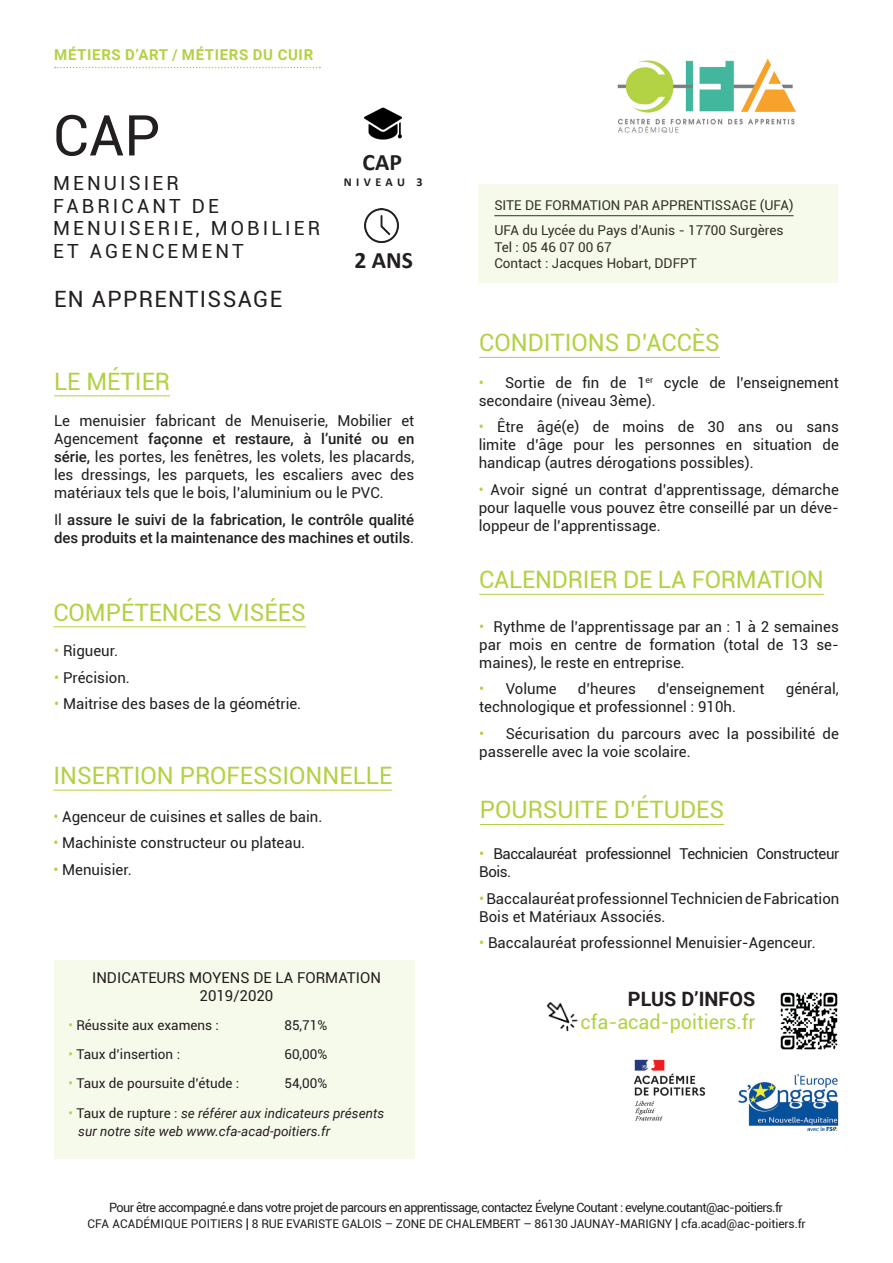
<style>
.page{position:relative;width:893px;height:1263px;background:#fff}
.page>*{position:absolute;margin:0;border:0;box-sizing:border-box;transform-origin:0 0}
.t1{font:56.4px "Roboto";color:#231f20}
.t2{font:24px "Roboto";color:#b2d244}
.t3{font:700 23.55px "Calibri";color:#231f20}
.t4{font:22.5px "Roboto";letter-spacing:.06em;color:#231f20}
.t5{font:19.8px "Roboto";color:#b2d244}
.t6{font:700 19.8px "Roboto";color:#231f20}
.t7{font:19.5px/22.5px "Roboto";letter-spacing:.16em;color:#231f20}
.t8{font:15px/18px "Roboto";color:#231f20;text-align:justify}
.t9{font:500 15px/18px "Roboto";color:#231f20}
.t10{font:15px/18px "Roboto";letter-spacing:-.03em;color:#231f20}
.t11{font:700 15px "Roboto";letter-spacing:.045em;color:#b2d244}
.t12{font:13.5px/25.8px "Roboto";color:#231f20}
.t13{font:italic 13.5px/18px "Roboto";color:#231f20}
.t14{font:12.75px "Roboto";letter-spacing:-.05em;color:#231f20}
.t15{font:700 12.15px "Calibri";letter-spacing:.36em;color:#231f20}
.t16{font:12px "Roboto";letter-spacing:-.01em;color:#231f20}
.s1{font-weight:500}
.s2{font-weight:400}
.s3{color:#b2d244}
.s4{font-style:normal;color:#b2d244}
.s5{font-style:normal}
.s6{font-size:13.5px}
</style>
<div class="page">
<hr style="left:54px;top:395px;width:116px;height:1px;background:#b2d244">
<hr style="left:479px;top:357px;width:241px;height:1px;background:#b2d244">
<hr style="left:480px;top:824px;width:244px;height:1px;background:#b2d244">
<hr style="left:479px;top:594px;width:345px;height:1px;background:#b2d244">
<img style="left:738px;top:1074px;width:101px;height:56px">
<hr style="left:53px;top:626px;width:253px;height:1px;background:#b2d244">
<hr style="left:53px;top:790px;width:339px;height:1px;background:#b2d244">
<svg style="left:55px;top:67px;width:265px;height:1px"></svg>
<img style="left:617px;top:59px;width:179px;height:74px">
<img style="left:364px;top:209px;width:34px;height:34px">
<img style="left:364px;top:107px;width:38px;height:33px">
<img style="left:633px;top:1059px;width:73px;height:62px">
<img style="left:547px;top:1002px;width:31px;height:30px">
<img style="left:780px;top:992px;width:58px;height:58px">
<div style="left:478px;top:184px;width:359px;height:98px;background:#f6faea"></div>
<div style="left:54px;top:960px;width:361px;height:199px;background:#f6faea"></div>
<p class="t11" style="left:54px;top:44px;width:260px">MÉTIERS D’ART / MÉTIERS DU CUIR</p>
<h1 class="t1" style="left:53px;top:96px;width:109px">CAP</h1>
<h3 class="t7" style="left:53px;top:171px;width:269px">MENUISIER<br>FABRICANT DE<br>MENUISERIE, MOBILIER<br>ET AGENCEMENT</h3>
<h3 class="t4" style="left:54px;top:283px;width:230px">EN APPRENTISSAGE</h3>
<h2 class="t2" style="left:54px;top:364px;width:118px">LE MÉTIER</h2>
<h3 class="t3" style="left:363px;top:145px;width:41px">CAP</h3>
<p class="t15" style="left:344px;top:174px;width:80px">NIVEAU 3</p>
<h3 class="t3" style="left:354px;top:244px;width:60px">2 ANS</h3>
<p class="t8" style="left:54px;top:411px;width:362px">Le menuisier fabricant de Menuiserie, Mobilier et Agencement <span class="s1">façonne et restaure, à l’unité ou en série,</span> les portes, les fenêtres, les volets, les placards, les dressings, les parquets, les escaliers avec des matériaux tels que le bois, l’aluminium ou le PVC.</p>
<p class="t9" style="left:54px;top:510px;width:362px"><span class="s2">Il</span> assure le suivi de la fabrication, le contrôle qualité des produits et la maintenance des machines et outils<span class="s2">.</span></p>
<h2 class="t2" style="left:53px;top:595px;width:254px">COMPÉTENCES VISÉES</h2>
<p class="t8" style="left:54px;top:641px;width:65px"><span class="s3">•</span> Rigueur.</p>
<p class="t8" style="left:54px;top:668px;width:77px"><span class="s3">•</span> Précision.</p>
<p class="t8" style="left:54px;top:694px;width:249px"><span class="s3">•</span> Maitrise des bases de la géométrie.</p>
<h2 class="t2" style="left:53px;top:759px;width:340px">INSERTION PROFESSIONNELLE</h2>
<p class="t8" style="left:53px;top:807px;width:271px"><span class="s3">•</span> Agenceur de cuisines et salles de bain.</p>
<p class="t8" style="left:53px;top:833px;width:253px"><span class="s3">•</span> Machiniste constructeur ou plateau.</p>
<p class="t8" style="left:53px;top:860px;width:80px"><span class="s3">•</span> Menuisier.</p>
<p class="t8" style="left:92px;top:968px;width:290px;text-align:center">INDICATEURS MOYENS DE LA FORMATION<br>2019/2020</p>
<p class="t12" style="left:68px;top:1011px;width:152px"><span class="s3">•</span> Réussite aux examens :</p>
<p class="t12" style="left:284px;top:1011px;width:44px">85,71%</p>
<p class="t12" style="left:68px;top:1040px;width:113px"><span class="s3">•</span> Taux d’insertion :</p>
<p class="t12" style="left:284px;top:1040px;width:44px">60,00%</p>
<p class="t12" style="left:68px;top:1069px;width:172px"><span class="s3">•</span> Taux de poursuite d’étude :</p>
<p class="t12" style="left:284px;top:1069px;width:44px">54,00%</p>
<p class="t13" style="left:78px;top:1104px;width:307px;text-indent:-10px"><span class="s4">•</span> <span class="s5">Taux de rupture :</span> se référer aux indicateurs présents sur notre site web www.cfa-acad-poitiers.fr</p>
<p class="t12" style="left:494px;top:191px;width:301px">SITE DE FORMATION PAR APPRENTISSAGE (UFA)<br>UFA du Lycée du Pays d’Aunis - 17700 Surgères</p>
<p class="t12" style="left:494px;top:238px;width:204px;line-height:16.2px">Tel : 05 46 07 00 67<br>Contact : Jacques Hobart, DDFPT</p>
<h2 class="t2" style="left:479px;top:326px;width:242px">CONDITIONS D’ACCÈS</h2>
<p class="t8" style="left:479px;top:373px;width:362px"><span class="s3">•</span> Sortie de fin de 1<sup>er</sup> cycle de l’enseignement secondaire (niveau 3ème).</p>
<p class="t8" style="left:479px;top:417px;width:362px"><span class="s3">•</span> Être âgé(e) de moins de 30 ans ou sans limite d’âge pour les personnes en situation de handicap (autres dérogations possibles).</p>
<p class="t8" style="left:479px;top:480px;width:362px"><span class="s3">•</span> Avoir signé un contrat d’apprentissage, démarche pour laquelle vous pouvez être conseillé par un déve&shy;loppeur de l’apprentissage.</p>
<h2 class="t2" style="left:479px;top:563px;width:346px">CALENDRIER DE LA FORMATION</h2>
<p class="t8" style="left:479px;top:617px;width:361px"><span class="s3">•</span> Rythme de l’apprentissage par an : 1 à 2 semaines par mois en centre de formation (total de 13 se&shy;maines), le reste en entreprise.</p>
<p class="t8" style="left:479px;top:679px;width:79px"><span class="s3">•</span> Volume</p>
<p class="t8" style="left:578px;top:679px;width:60px">d’heures</p>
<p class="t8" style="left:657px;top:679px;width:109px">d’enseignement</p>
<p class="t8" style="left:786px;top:679px;width:54px">général,</p>
<p class="t8" style="left:479px;top:697px;width:258px">technologique et professionnel : 910h.</p>
<p class="t8" style="left:479px;top:724px;width:361px"><span class="s3">•</span> Sécurisation du parcours avec la possibilité de passerelle avec la voie scolaire.</p>
<h2 class="t2" style="left:480px;top:793px;width:246px">POURSUITE D’ÉTUDES</h2>
<p class="t10" style="left:479px;top:844px;width:362px"><span class="s3">•</span> Baccalauréat professionnel Technicien Constructeur<br>Bois.</p>
<p class="t8" style="left:479px;top:889px;width:362px"><span class="s3">•</span> Baccalauréat professionnel Technicien de Fabrication<br>Bois et Matériaux Associés.</p>
<p class="t8" style="left:479px;top:933px;width:338px"><span class="s3">•</span> Baccalauréat professionnel Menuisier-Agenceur.</p>
<h3 class="t6" style="left:628px;top:985px;width:129px">PLUS D’INFOS</h3>
<h3 class="t5" style="left:581px;top:1008px;width:176px">cfa-acad-poitiers.fr</h3>
<p class="t14" style="left:109px;top:1199px;width:675px">Pour être accompagné.e dans votre projet de parcours en apprentissage, contactez Évelyne Coutant : evelyne.coutant@ac-poitiers.fr</p>
<p class="t16" style="left:88px;top:1215px;width:720px">CFA ACADÉMIQUE POITIERS <span class="s6">|</span> 8 RUE EVARISTE GALOIS – ZONE DE CHALEMBERT – 86130 JAUNAY-MARIGNY <span class="s6">|</span> cfa.acad@ac-poitiers.fr</p>
</div>
